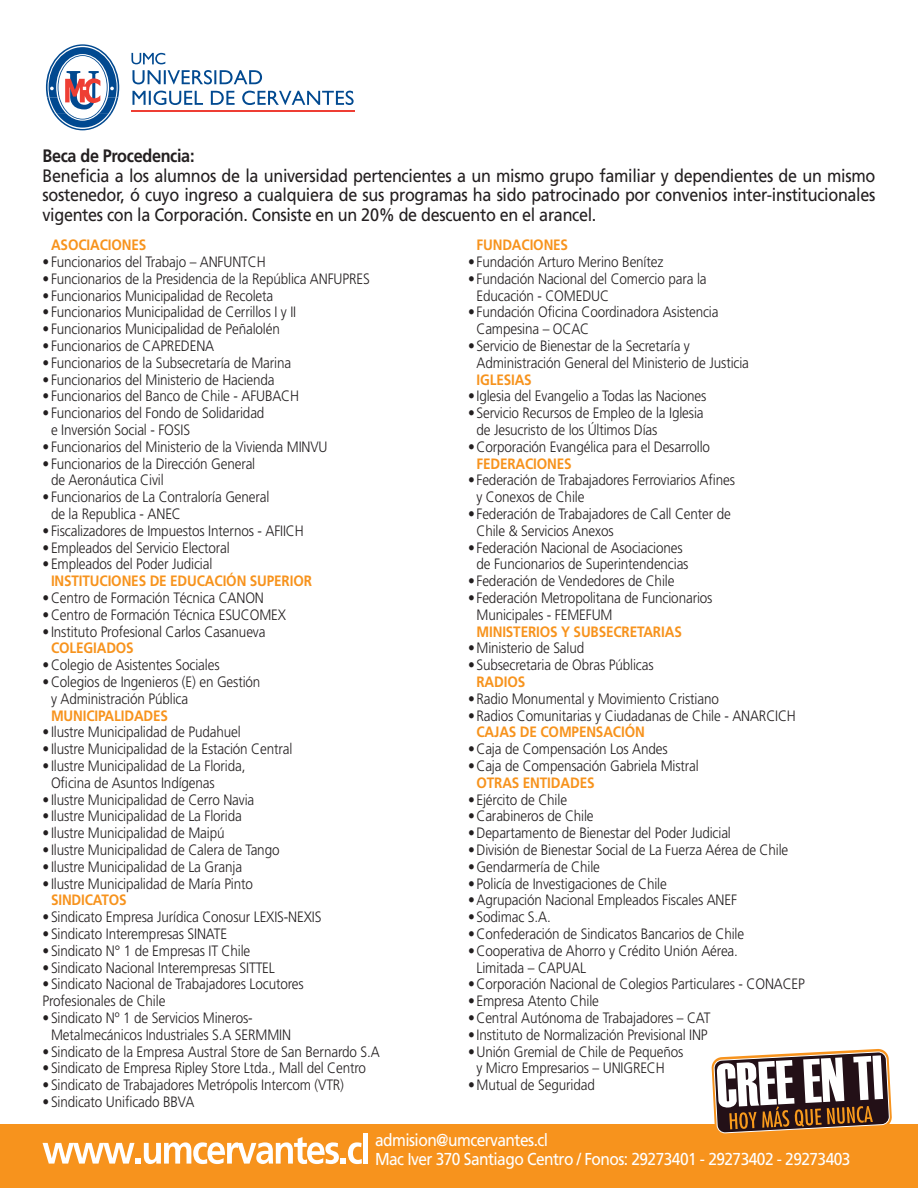
<style>
.page{position:relative;width:918px;height:1188px;background:#fff}
.page>*{position:absolute;margin:0;border:0;box-sizing:border-box;transform-origin:0 0}
.t1{font:18px/19.5px "Frutiger";letter-spacing:-.02em;color:#231f20;text-align:justify;scale:.9 1}
.t2{font:700 18px "Frutiger";letter-spacing:-.02em;color:#231f20;scale:.9 1}
.t3{font:17.25px "Frutiger";letter-spacing:-.035em;color:#fff;scale:.9 1}
.t4{font:300 15px/16.8px "Frutiger";letter-spacing:-.01em;color:#231f20;scale:.9 1}
.t5{font:700 15px "Frutiger";letter-spacing:-.01em;color:#f7931d;scale:.9 1}
</style>
<div class="page">
<svg style="left:131px;top:53px;width:34px;height:11px"></svg>
<svg style="left:132px;top:91px;width:71px;height:14px"></svg>
<svg style="left:211px;top:91px;width:24px;height:14px"></svg>
<svg style="left:242px;top:91px;width:112px;height:14px"></svg>
<svg style="left:132px;top:70px;width:130px;height:14px"></svg>
<hr style="left:131px;top:110px;width:224px;height:2px;background:#ee3e34">
<svg style="left:46px;top:44px;width:73px;height:86px"></svg>
<div style="left:0;top:1124px;width:918px;height:64px;background:#f7931d"></div>
<svg style="left:43px;top:1137px;width:319px;height:27px"></svg>
<div style="left:363px;top:1133px;width:5px;height:31px;background:#fff"></div>
<svg style="left:712px;top:1049px;width:180px;height:85px"></svg>
<p class="t2" style="left:43px;top:145px;width:170px">Beca de Procedencia:</p>
<p class="t1" style="left:43px;top:166px;width:927px">Beneficia a los alumnos de la universidad pertencientes a un mismo grupo familiar y dependientes de un mismo sostenedor, ó cuyo ingreso a cualquiera de sus programas ha sido patrocinado por convenios inter-institucionales vigentes con la Corporación. Consiste en un 20% de descuento en el arancel.</p>
<p class="t5" style="left:51px;top:236px;width:107px">ASOCIACIONES</p>
<p class="t4" style="left:43px;top:254px;width:250px">• Funcionarios del Trabajo – ANFUNTCH</p>
<p class="t4" style="left:43px;top:270px;width:365px">• Funcionarios de la Presidencia de la República ANFUPRES</p>
<p class="t4" style="left:43px;top:287px;width:258px">• Funcionarios Municipalidad de Recoleta</p>
<p class="t4" style="left:43px;top:304px;width:283px">• Funcionarios Municipalidad de Cerrillos I y II</p>
<p class="t4" style="left:43px;top:321px;width:265px">• Funcionarios Municipalidad de Peñalolén</p>
<p class="t4" style="left:43px;top:338px;width:192px">• Funcionarios de CAPREDENA</p>
<p class="t4" style="left:43px;top:354px;width:278px">• Funcionarios de la Subsecretaría de Marina</p>
<p class="t4" style="left:43px;top:371px;width:259px">• Funcionarios del Ministerio de Hacienda</p>
<p class="t4" style="left:43px;top:388px;width:287px">• Funcionarios del Banco de Chile - AFUBACH</p>
<p class="t4" style="left:43px;top:405px;width:248px">• Funcionarios del Fondo de Solidaridad</p>
<p class="t4" style="left:51px;top:422px;width:156px">e Inversión Social - FOSIS</p>
<p class="t4" style="left:43px;top:438px;width:318px">• Funcionarios del Ministerio de la Vivienda MINVU</p>
<p class="t4" style="left:43px;top:455px;width:238px">• Funcionarios de la Dirección General</p>
<p class="t4" style="left:51px;top:472px;width:127px">de Aeronáutica Civil</p>
<p class="t4" style="left:43px;top:489px;width:254px">• Funcionarios de La Contraloría General</p>
<p class="t4" style="left:51px;top:506px;width:146px">de la Republica - ANEC</p>
<p class="t4" style="left:43px;top:522px;width:292px">• Fiscalizadores de Impuestos Internos - AFIICH</p>
<p class="t4" style="left:43px;top:539px;width:210px">• Empleados del Servicio Electoral</p>
<p class="t4" style="left:43px;top:556px;width:190px">• Empleados del Poder Judicial</p>
<p class="t5" style="left:51px;top:572px;width:291px">INSTITUCIONES DE EDUCACIÓN SUPERIOR</p>
<p class="t4" style="left:43px;top:590px;width:248px">• Centro de Formación Técnica CANON</p>
<p class="t4" style="left:43px;top:606px;width:272px">• Centro de Formación Técnica ESUCOMEX</p>
<p class="t4" style="left:43px;top:623px;width:249px">• Instituto Profesional Carlos Casanueva</p>
<p class="t5" style="left:51px;top:639px;width:93px">COLEGIADOS</p>
<p class="t4" style="left:43px;top:657px;width:198px">• Colegio de Asistentes Sociales</p>
<p class="t4" style="left:43px;top:674px;width:244px">• Colegios de Ingenieros (E) en Gestión</p>
<p class="t4" style="left:51px;top:690px;width:154px">y Administración Pública</p>
<p class="t5" style="left:51px;top:707px;width:132px">MUNICIPALIDADES</p>
<p class="t4" style="left:43px;top:724px;width:222px">• Ilustre Municipalidad de Pudahuel</p>
<p class="t4" style="left:43px;top:741px;width:279px">• Ilustre Municipalidad de la Estación Central</p>
<p class="t4" style="left:43px;top:758px;width:227px">• Ilustre Municipalidad de La Florida,</p>
<p class="t4" style="left:51px;top:774px;width:183px">Oficina de Asuntos Indígenas</p>
<p class="t4" style="left:43px;top:791px;width:237px">• Ilustre Municipalidad de Cerro Navia</p>
<p class="t4" style="left:43px;top:808px;width:223px">• Ilustre Municipalidad de La Florida</p>
<p class="t4" style="left:43px;top:825px;width:204px">• Ilustre Municipalidad de Maipú</p>
<p class="t4" style="left:43px;top:842px;width:265px">• Ilustre Municipalidad de Calera de Tango</p>
<p class="t4" style="left:43px;top:858px;width:223px">• Ilustre Municipalidad de La Granja</p>
<p class="t4" style="left:43px;top:875px;width:235px">• Ilustre Municipalidad de María Pinto</p>
<p class="t5" style="left:51px;top:891px;width:86px">SINDICATOS</p>
<p class="t4" style="left:43px;top:909px;width:311px">• Sindicato Empresa Jurídica Conosur LEXIS-NEXIS</p>
<p class="t4" style="left:43px;top:926px;width:207px">• Sindicato Interempresas SINATE</p>
<p class="t4" style="left:43px;top:942px;width:232px">• Sindicato N° 1 de Empresas IT Chile</p>
<p class="t4" style="left:43px;top:959px;width:260px">• Sindicato Nacional Interempresas SITTEL</p>
<p class="t4" style="left:43px;top:976px;width:292px">• Sindicato Nacional de Trabajadores Locutores<br>Profesionales de Chile</p>
<p class="t4" style="left:43px;top:1010px;width:235px">• Sindicato Nº 1 de Servicios Mineros-</p>
<p class="t4" style="left:51px;top:1026px;width:268px">Metalmecánicos Industriales S.A SERMMIN</p>
<p class="t4" style="left:43px;top:1043px;width:376px">• Sindicato de la Empresa Austral Store de San Bernardo S.A</p>
<p class="t4" style="left:43px;top:1060px;width:361px">• Sindicato de Empresa Ripley Store Ltda., Mall del Centro</p>
<p class="t4" style="left:43px;top:1077px;width:337px">• Sindicato de Trabajadores Metrópolis Intercom (VTR)</p>
<p class="t4" style="left:43px;top:1094px;width:170px">• Sindicato Unificado BBVA</p>
<p class="t5" style="left:477px;top:236px;width:103px">FUNDACIONES</p>
<p class="t4" style="left:468px;top:254px;width:219px">• Fundación Arturo Merino Benítez</p>
<p class="t4" style="left:468px;top:270px;width:267px">• Fundación Nacional del Comercio para la</p>
<p class="t4" style="left:477px;top:287px;width:149px">Educación - COMEDUC</p>
<p class="t4" style="left:468px;top:304px;width:280px">• Fundación Oficina Coordinadora Asistencia</p>
<p class="t4" style="left:477px;top:321px;width:127px">Campesina – OCAC</p>
<p class="t4" style="left:468px;top:338px;width:248px">• Servicio de Bienestar de la Secretaría y</p>
<p class="t4" style="left:477px;top:354px;width:304px">Administración General del Ministerio de Justicia</p>
<p class="t5" style="left:477px;top:371px;width:63px">IGLESIAS</p>
<p class="t4" style="left:468px;top:388px;width:267px">• Iglesia del Evangelio a Todas las Naciones</p>
<p class="t4" style="left:468px;top:405px;width:263px">• Servicio Recursos de Empleo de la Iglesia</p>
<p class="t4" style="left:477px;top:422px;width:203px">de Jesucristo de los Últimos Días</p>
<p class="t4" style="left:468px;top:438px;width:271px">• Corporación Evangélica para el Desarrollo</p>
<p class="t5" style="left:477px;top:455px;width:107px">FEDERACIONES</p>
<p class="t4" style="left:468px;top:472px;width:298px">• Federación de Trabajadores Ferroviarios Afines</p>
<p class="t4" style="left:477px;top:489px;width:121px">y Conexos de Chile</p>
<p class="t4" style="left:468px;top:506px;width:294px">• Federación de Trabajadores de Call Center de</p>
<p class="t4" style="left:477px;top:522px;width:154px">Chile &amp; Servicios Anexos</p>
<p class="t4" style="left:468px;top:539px;width:240px">• Federación Nacional de Asociaciones</p>
<p class="t4" style="left:477px;top:556px;width:237px">de Funcionarios de Superintendencias</p>
<p class="t4" style="left:468px;top:573px;width:231px">• Federación de Vendedores de Chile</p>
<p class="t4" style="left:468px;top:590px;width:273px">• Federación Metropolitana de Funcionarios</p>
<p class="t4" style="left:477px;top:606px;width:153px">Municipales - FEMEFUM</p>
<p class="t5" style="left:477px;top:623px;width:230px">MINISTERIOS Y SUBSECRETARIAS</p>
<p class="t4" style="left:468px;top:640px;width:131px">• Ministerio de Salud</p>
<p class="t4" style="left:468px;top:657px;width:208px">• Subsecretaria de Obras Públicas</p>
<p class="t5" style="left:477px;top:673px;width:56px">RADIOS</p>
<p class="t4" style="left:468px;top:690px;width:280px">• Radio Monumental y Movimiento Cristiano</p>
<p class="t4" style="left:468px;top:707px;width:366px">• Radios Comunitarias y Ciudadanas de Chile - ANARCICH</p>
<p class="t5" style="left:477px;top:723px;width:189px">CAJAS DE COMPENSACIÓN</p>
<p class="t4" style="left:468px;top:741px;width:223px">• Caja de Compensación Los Andes</p>
<p class="t4" style="left:468px;top:758px;width:258px">• Caja de Compensación Gabriela Mistral</p>
<p class="t5" style="left:477px;top:774px;width:133px">OTRAS ENTIDADES</p>
<p class="t4" style="left:468px;top:791px;width:112px">• Ejército de Chile</p>
<p class="t4" style="left:468px;top:808px;width:141px">• Carabineros de Chile</p>
<p class="t4" style="left:468px;top:825px;width:294px">• Departamento de Bienestar del Poder Judicial</p>
<p class="t4" style="left:468px;top:842px;width:357px">• División de Bienestar Social de La Fuerza Aérea de Chile</p>
<p class="t4" style="left:468px;top:858px;width:148px">• Gendarmería de Chile</p>
<p class="t4" style="left:468px;top:875px;width:223px">• Policía de Investigaciones de Chile</p>
<p class="t4" style="left:468px;top:892px;width:301px">• Agrupación Nacional Empleados Fiscales ANEF</p>
<p class="t4" style="left:468px;top:909px;width:93px">• Sodimac S.A.</p>
<p class="t4" style="left:468px;top:926px;width:308px">• Confederación de Sindicatos Bancarios de Chile</p>
<p class="t4" style="left:468px;top:942px;width:302px">• Cooperativa de Ahorro y Crédito Unión Aérea.</p>
<p class="t4" style="left:477px;top:959px;width:123px">Limitada – CAPUAL</p>
<p class="t4" style="left:468px;top:976px;width:376px">• Corporación Nacional de Colegios Particulares - CONACEP</p>
<p class="t4" style="left:468px;top:993px;width:147px">• Empresa Atento Chile</p>
<p class="t4" style="left:468px;top:1010px;width:271px">• Central Autónoma de Trabajadores – CAT</p>
<p class="t4" style="left:468px;top:1026px;width:268px">• Instituto de Normalización Previsional INP</p>
<p class="t4" style="left:468px;top:1043px;width:241px">• Unión Gremial de Chile de Pequeños</p>
<p class="t4" style="left:477px;top:1060px;width:211px">y Micro Empresarios – UNIGRECH</p>
<p class="t4" style="left:468px;top:1077px;width:142px">• Mutual de Seguridad</p>
<p class="t3" style="left:375px;top:1130px;width:194px">admision@umcervantes.cl</p>
<p class="t3" style="left:375px;top:1149px;width:530px">Mac Iver 370 Santiago Centro / Fonos: 29273401 - 29273402 - 29273403</p>
</div>
